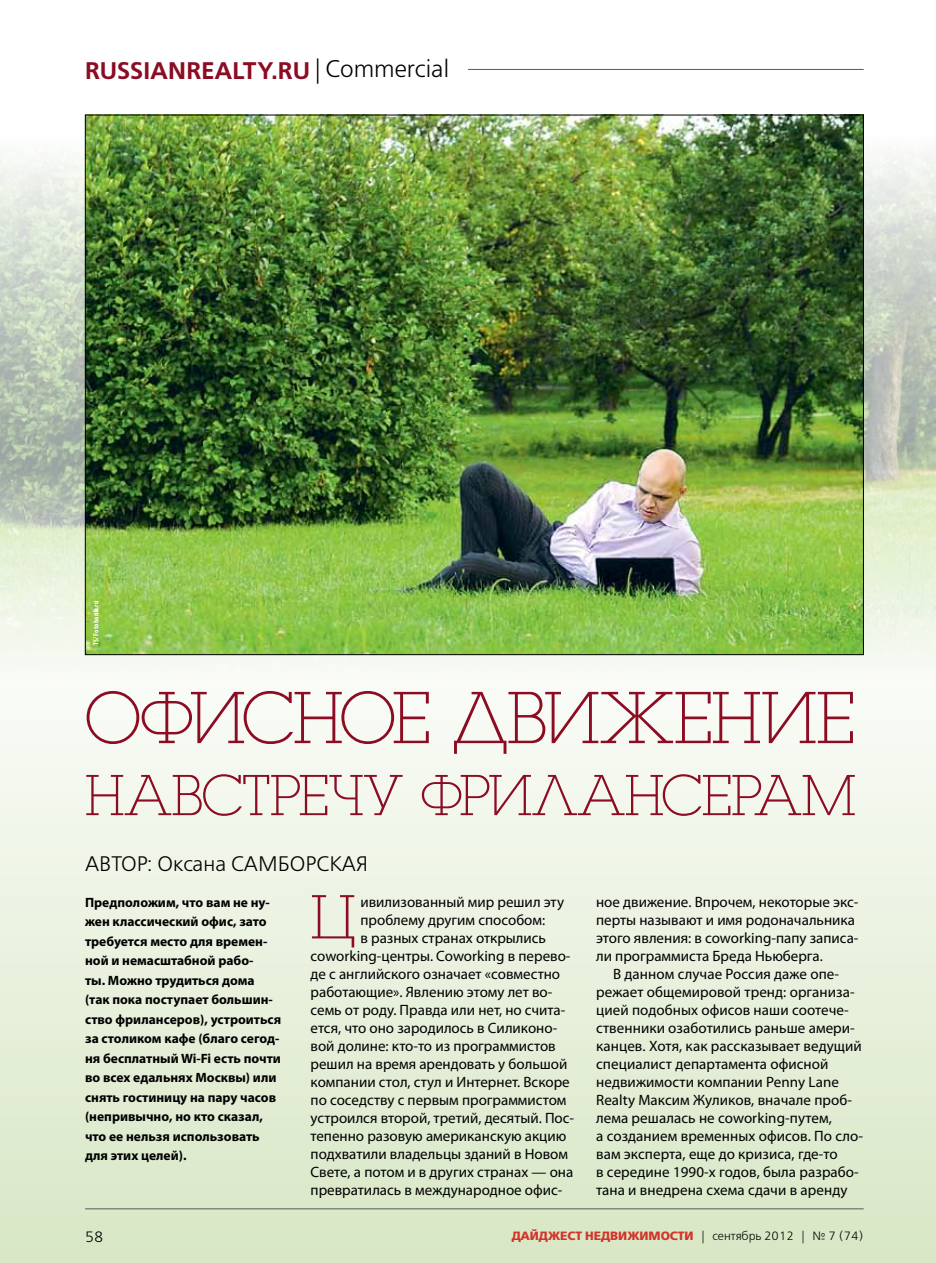
<style>
.page{position:relative;width:936px;height:1263px;background:#fff}
.page>*{position:absolute;margin:0;border:0;box-sizing:border-box;transform-origin:0 0}
.t1{font:76.5px "Luga Extra Light C";letter-spacing:-.01em;color:#8b0c23}
.t2{font:64.65px "Luga Extra Light C";color:#8b0c23;scale:1.06 1}
.t3{font:60px "Luga Extra Light C";letter-spacing:-.005em;color:#8b0c23}
.t4{font:24px "Free Set Demi C";color:#8b0c23}
.t5{font:21px "Free Set Light C";color:#000}
.t6{font:15px/18px "Myriad Pro";color:#000}
.t7{font:15px "Free Set Light C";color:#000}
.t8{font:700 13.5px/19.5px "Myriad Pro";color:#000}
.t9{font:12px "Free Set Bold C";color:#d2342a}
.t10{font:700 condensed 7.5px "Myriad Pro";letter-spacing:.04em;color:#fff}
.s1{font-family:"Free Set Light C";color:#000}
</style>
<div class="page">
<svg style="left:0;top:779px;width:935px;height:484px;background:#e6efd9"></svg>
<hr style="left:85px;top:1208px;width:778px;height:1px;background:#58595b">
<hr style="left:468px;top:69px;width:395px;height:1px;background:#58595b">
<img style="left:0;top:115px;width:935px;height:664px">
<img style="left:87px;top:117px;width:774px;height:536px">
<h3 class="t4" style="left:85px;top:57px;width:365px">RUSSIANREALTY.RU <span class="s1">| Commercial</span></h3>
<p class="t10" style="left:91px;top:645px;width:46px;rotate:-90deg">TS/Fotobank.ru</p>
<h1 class="t1" style="left:85px;top:680px;width:770px">Офисное движение</h1>
<h3 class="t3" style="left:85px;top:766px;width:772px">навстречу фрилансерам</h3>
<h3 class="t5" style="left:85px;top:852px;width:219px">АВТОР: Оксана Самборс</h3>
<h3 class="t5" style="left:329px;top:852px;width:40px">кая</h3>
<p class="t8" style="left:85px;top:892px;width:198px">Предположим, что вам не ну&shy;жен классический офис, зато требуется место для времен&shy;ной и немасштабной рабо-<br>ты. Можно трудиться дома (так пока поступает большин&shy;ство фрилансеров), устроиться за столиком кафе (благо сегод&shy;ня бесплатный Wi-Fi есть почти во всех едальнях Москвы) или снять гостиницу на пару часов (непривычно, но кто сказал, что ее нельзя использовать для этих целей).</p>
<h2 class="t2" style="left:310px;top:885px;width:44px">Ц</h2>
<p class="t6" style="left:360px;top:893px;width:205px">ивилизованный мир решил эту</p>
<p class="t6" style="left:360px;top:911px;width:186px">проблему другим способом:</p>
<p class="t6" style="left:360px;top:929px;width:187px">в разных странах открылись</p>
<p class="t6" style="left:310px;top:947px;width:261px">coworking-центры. Coworking в перево-</p>
<p class="t6" style="left:310px;top:965px;width:251px">де с английского означает «совместно</p>
<p class="t6" style="left:310px;top:983px;width:243px">работающие». Явлению этому лет во-</p>
<p class="t6" style="left:310px;top:1001px;width:256px">семь от роду. Правда или нет, но счита-</p>
<p class="t6" style="left:310px;top:1019px;width:248px">ется, что оно зародилось в Силиконо-</p>
<p class="t6" style="left:310px;top:1037px;width:247px">вой долине: кто-то из программистов</p>
<p class="t6" style="left:310px;top:1055px;width:258px">решил на время арендовать у большой</p>
<p class="t6" style="left:310px;top:1073px;width:261px">компании стол, стул и Интернет. Вскоре</p>
<p class="t6" style="left:310px;top:1091px;width:257px">по соседству с первым программистом</p>
<p class="t6" style="left:310px;top:1109px;width:265px">устроился второй, третий, десятый. Пос-</p>
<p class="t6" style="left:310px;top:1127px;width:257px">тепенно разовую американскую акцию</p>
<p class="t6" style="left:310px;top:1145px;width:259px">подхватили владельцы зданий в Новом</p>
<p class="t6" style="left:310px;top:1163px;width:264px">Свете, а потом и в других странах — она</p>
<p class="t6" style="left:310px;top:1181px;width:253px">превратилась в международное офис-</p>
<p class="t6" style="left:596px;top:893px;width:264px">ное движение. Впрочем, некоторые экс&shy;перты называют и имя родоначальника этого явления: в coworking-папу записа&shy;ли программиста Бреда Ньюберга.</p>
<p class="t6" style="left:596px;top:965px;width:268px;text-indent:17px">В данном случае Россия даже опе&shy;режает общемировой тренд: организа&shy;цией подобных офисов наши соотече&shy;ственники озаботились раньше амери&shy;канцев. Хотя, как рассказывает ведущий специалист департамента офисной недвижимости компании Penny Lane Realty Максим Жуликов, вначале проб&shy;лема решалась не coworking-путем,<br>а созданием временных офисов. По сло&shy;вам эксперта, еще до кризиса, где-то<br>в середине 1990‑х годов, была разрабо&shy;тана и внедрена схема сдачи в аренду</p>
<p class="t7" style="left:85px;top:1229px;width:20px">58</p>
<p class="t9" style="left:511px;top:1229px;width:353px">ДАЙДЖЕСТ НЕДВИЖИМОСТИ <span class="s1">| сентябрь 2012 | № 7 (74)</span></p>
</div>
